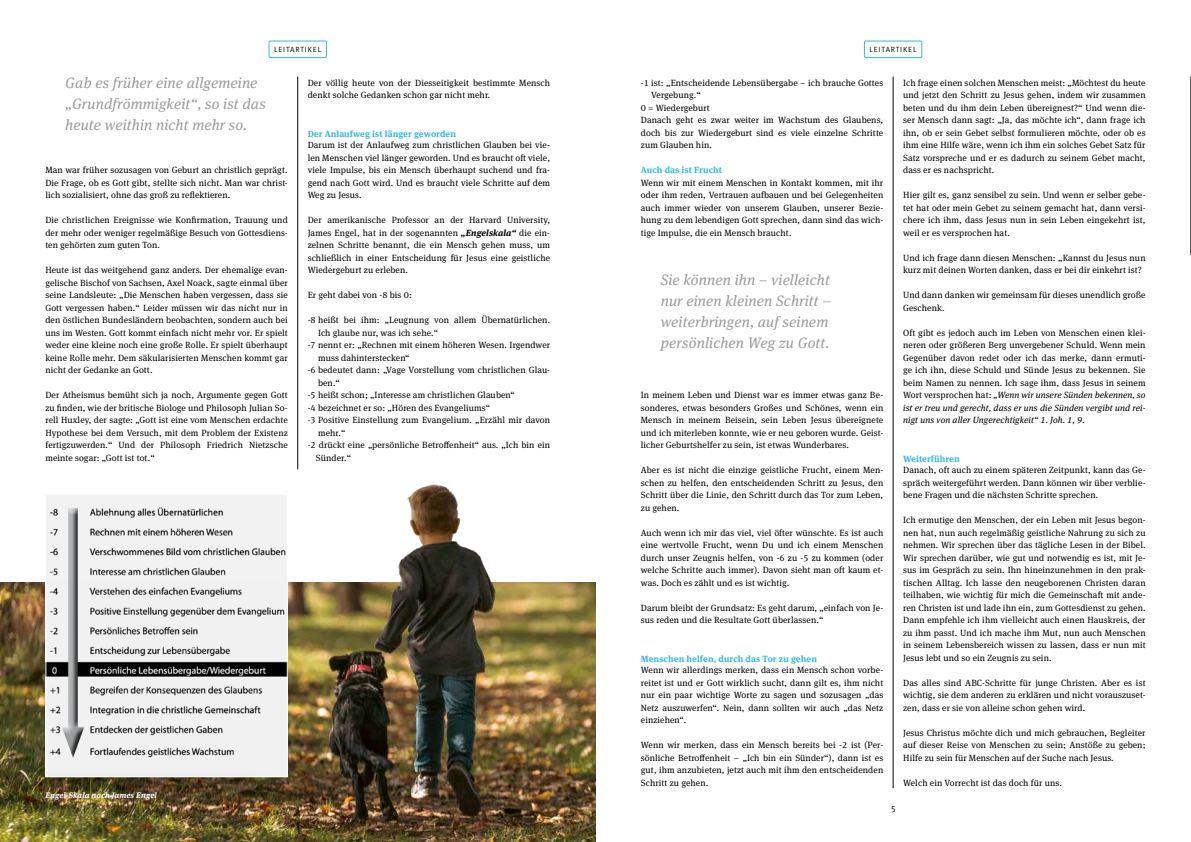
<style>
.page{position:relative;width:1191px;height:842px;background:#fff}
.page>*{position:absolute;margin:0;border:0;box-sizing:border-box;transform-origin:0 0}
.t1{font:italic 15.1px/21px "Meta Serif Pro";letter-spacing:.01em;color:#9d9d9c}
.t2{font:9px/12.5px "Meta Serif Pro";letter-spacing:.01em;color:#000;text-align:justify}
.t3{font:700 9px "Meta Serif Pro";letter-spacing:.01em;color:#34bbda}
.t4{font:9px "Meta OT";color:#000}
.t5{font:italic 700 8px "Meta Serif Pro";letter-spacing:.01em;color:#fff}
.t6{font:7.5px "Meta OT";letter-spacing:.12em;color:#000}
.s1{font-weight:700;font-style:italic}
.s2{font-style:italic}
</style>
<div class="page">
<div style="left:268px;top:41px;width:59px;height:17px;border:1px solid #34bbda"></div>
<hr style="left:297px;top:77px;width:1px;height:392px;background:#000">
<hr style="left:1190px;top:77px;width:1px;height:178px;background:#000">
<div style="left:864px;top:41px;width:58px;height:17px;border:1px solid #34bbda"></div>
<hr style="left:893px;top:77px;width:1px;height:711px;background:#000">
<img style="left:0;top:582px;width:595px;height:260px">
<img style="left:298px;top:421px;width:285px;height:421px">
<img style="left:47px;top:496px;width:239px;height:279px">
<div style="left:45px;top:494px;width:243px;height:283px;border:1px solid #fff"></div>
<p class="t6" style="left:274px;top:45px;width:49px">LEITARTIKEL</p>
<p class="t6" style="left:869px;top:45px;width:49px">LEITARTIKEL</p>
<h1 class="t1" style="left:65px;top:72px;width:202px">Gab es früher eine allgemeine „Grundfrömmigkeit“, so ist das heute weithin nicht mehr so.</h1>
<p class="t2" style="left:45px;top:163px;width:244px">Man war früher sozusagen von Geburt an christlich geprägt.<br>Die Frage, ob es Gott gibt, stellte sich nicht. Man war christ&shy;lich sozialisiert, ohne das groß zu reflektieren.</p>
<p class="t2" style="left:45px;top:213px;width:244px">Die christlichen Ereignisse wie Konfirmation, Trauung und der mehr oder weniger regelmäßige Besuch von Gottesdiens&shy;ten gehörten zum guten Ton.</p>
<p class="t2" style="left:45px;top:263px;width:244px">Heute ist das weitgehend ganz anders. Der ehemalige evan&shy;gelische Bischof von Sachsen, Axel Noack, sagte einmal über seine Landsleute: „Die Menschen haben vergessen, dass sie Gott vergessen haben.“ Leider müssen wir das nicht nur in den östlichen Bundesländern beobachten, sondern auch bei uns im Westen. Gott kommt einfach nicht mehr vor. Er spielt weder eine kleine noch eine große Rolle. Er spielt überhaupt keine Rolle mehr. Dem säkularisierten Menschen kommt gar nicht der Gedanke an Gott.</p>
<p class="t2" style="left:45px;top:388px;width:244px">Der Atheismus bemüht sich ja noch, Argumente gegen Gott zu finden, wie der britische Biologe und Philosoph Julian So&shy;rell Huxley, der sagte: „Gott ist eine vom Menschen erdachte Hypothese bei dem Versuch, mit dem Problem der Existenz fertigzuwerden.“ Und der Philosoph Friedrich Nietzsche meinte sogar: „Gott ist tot.“</p>
<p class="t2" style="left:308px;top:76px;width:244px">Der völlig heute von der Diesseitigkeit bestimmte Mensch denkt solche Gedanken schon gar nicht mehr.</p>
<p class="t3" style="left:308px;top:126px;width:150px">Der Anlaufweg ist länger geworden</p>
<p class="t2" style="left:308px;top:138px;width:244px">Darum ist der Anlaufweg zum christlichen Glauben bei vie&shy;len Menschen viel länger geworden. Und es braucht oft viele, viele Impulse, bis ein Mensch überhaupt suchend und fra&shy;gend nach Gott wird. Und es braucht viele Schritte auf dem Weg zu Jesus.</p>
<p class="t2" style="left:308px;top:213px;width:244px">Der amerikanische Professor an der Harvard University, James Engel, hat in der sogenannten <span class="s1">„Engelskala“</span> die ein&shy;zelnen Schritte benannt, die ein Mensch gehen muss, um schließlich in einer Entscheidung für Jesus eine geistliche Wiedergeburt zu erleben.</p>
<p class="t2" style="left:308px;top:288px;width:106px">Er geht dabei von -8 bis 0:</p>
<p class="t2" style="left:308px;top:313px;width:244px">-8 heißt bei ihm: „Leugnung von allem Übernatürlichen.</p>
<p class="t2" style="left:318px;top:326px;width:122px">Ich glaube nur, was ich sehe.“</p>
<p class="t2" style="left:308px;top:338px;width:244px">-7 nennt er: „Rechnen mit einem höheren Wesen. Irgendwer</p>
<p class="t2" style="left:318px;top:351px;width:93px">muss dahinterstecken“</p>
<p class="t2" style="left:308px;top:363px;width:244px">-6 bedeutet dann: „Vage Vorstellung vom christlichen Glau-</p>
<p class="t2" style="left:318px;top:376px;width:23px">ben.“</p>
<p class="t2" style="left:308px;top:388px;width:209px">-5 heißt schon; „Interesse am christlichen Glauben“</p>
<p class="t2" style="left:308px;top:401px;width:184px">-4 bezeichnet er so: „Hören des Evangeliums“</p>
<p class="t2" style="left:308px;top:413px;width:244px">-3 Positive Einstellung zum Evangelium. „Erzähl mir davon</p>
<p class="t2" style="left:318px;top:426px;width:29px">mehr.“</p>
<p class="t2" style="left:308px;top:438px;width:244px">-2 drückt eine „persönliche Betroffenheit“ aus. „Ich bin ein</p>
<p class="t2" style="left:316px;top:451px;width:37px">Sünder.“</p>
<p class="t5" style="left:45px;top:789px;width:113px">Engel-Skala nach James Engel</p>
<p class="t2" style="left:641px;top:76px;width:244px">-1 ist: „Entscheidende Lebensübergabe – ich brauche Gottes</p>
<p class="t2" style="left:651px;top:88px;width:51px">Vergebung.“</p>
<p class="t2" style="left:641px;top:101px;width:70px">0 = Wiedergeburt</p>
<p class="t2" style="left:641px;top:113px;width:244px">Danach geht es zwar weiter im Wachstum des Glaubens,</p>
<p class="t2" style="left:641px;top:126px;width:244px">doch bis zur Wiedergeburt sind es viele einzelne Schritte</p>
<p class="t2" style="left:641px;top:138px;width:73px">zum Glauben hin.</p>
<p class="t3" style="left:641px;top:162px;width:83px">Auch das ist Frucht</p>
<p class="t2" style="left:641px;top:176px;width:244px">Wenn wir mit einem Menschen in Kontakt kommen, mit ihr oder ihm reden, Vertrauen aufbauen und bei Gelegenheiten auch immer wieder von unserem Glauben, unserer Bezie&shy;hung zu dem lebendigen Gott sprechen, dann sind das wich&shy;tige Impulse, die ein Mensch braucht.</p>
<h1 class="t1" style="left:660px;top:268px;width:172px">Sie können ihn – vielleicht nur einen kleinen Schritt – weiterbringen, auf seinem persönlichen Weg zu Gott.</h1>
<p class="t2" style="left:641px;top:388px;width:244px">In meinem Leben und Dienst war es immer etwas ganz Be&shy;sonderes, etwas besonders Großes und Schönes, wenn ein Mensch in meinem Beisein, sein Leben Jesus übereignete und ich miterleben konnte, wie er neu geboren wurde. Geist&shy;licher Geburtshelfer zu sein, ist etwas Wunderbares.</p>
<p class="t2" style="left:641px;top:463px;width:244px">Aber es ist nicht die einzige geistliche Frucht, einem Men&shy;schen zu helfen, den entscheidenden Schritt zu Jesus, den Schritt über die Linie, den Schritt durch das Tor zum Leben, zu gehen.</p>
<p class="t2" style="left:641px;top:526px;width:244px">Auch wenn ich mir das viel, viel öfter wünschte. Es ist auch eine wertvolle Frucht, wenn Du und ich einem Menschen durch unser Zeugnis helfen, von -6 zu -5 zu kommen (oder welche Schritte auch immer). Davon sieht man oft kaum et&shy;was. Doch es zählt und es ist wichtig.</p>
<p class="t2" style="left:641px;top:601px;width:244px">Darum bleibt der Grundsatz: Es geht darum, „einfach von Je&shy;sus reden und die Resultate Gott überlassen.“</p>
<p class="t3" style="left:641px;top:651px;width:178px">Menschen helfen, durch das Tor zu gehen</p>
<p class="t2" style="left:641px;top:663px;width:244px">Wenn wir allerdings merken, dass ein Mensch schon vorbe&shy;reitet ist und er Gott wirklich sucht, dann gilt es, ihm nicht nur ein paar wichtige Worte zu sagen und sozusagen „das Netz auszuwerfen“. Nein, dann sollten wir auch „das Netz einziehen“.</p>
<p class="t2" style="left:641px;top:738px;width:244px">Wenn wir merken, dass ein Mensch bereits bei -2 ist (Per&shy;sönliche Betroffenheit – „Ich bin ein Sünder“), dann ist es gut, ihm anzubieten, jetzt auch mit ihm den entscheidenden Schritt zu gehen.</p>
<p class="t4" style="left:890px;top:804px;width:7px">5</p>
<p class="t2" style="left:903px;top:76px;width:244px">Ich frage einen solchen Menschen meist: „Möchtest du heute und jetzt den Schritt zu Jesus gehen, indem wir zusammen beten und du ihm dein Leben übereignest?“ Und wenn die&shy;ser Mensch dann sagt: „Ja, das möchte ich“, dann frage ich ihn, ob er sein Gebet selbst formulieren möchte, oder ob es ihm eine Hilfe wäre, wenn ich ihm ein solches Gebet Satz für Satz vorspreche und er es dadurch zu seinem Gebet macht, dass er es nachspricht.</p>
<p class="t2" style="left:903px;top:188px;width:244px">Hier gilt es, ganz sensibel zu sein. Und wenn er selber gebe&shy;tet hat oder mein Gebet zu seinem gemacht hat, dann versi&shy;chere ich ihm, dass Jesus nun in sein Leben eingekehrt ist, weil er es versprochen hat.</p>
<p class="t2" style="left:903px;top:251px;width:244px">Und ich frage dann diesen Menschen: „Kannst du Jesus nun kurz mit deinen Worten danken, dass er bei dir einkehrt ist?</p>
<p class="t2" style="left:903px;top:288px;width:244px">Und dann danken wir gemeinsam für dieses unendlich große<br>Geschenk.</p>
<p class="t2" style="left:903px;top:326px;width:244px">Oft gibt es jedoch auch im Leben von Menschen einen klei&shy;neren oder größeren Berg unvergebener Schuld. Wenn mein Gegenüber davon redet oder ich das merke, dann ermuti&shy;ge ich ihn, diese Schuld und Sünde Jesus zu bekennen. Sie beim Namen zu nennen. Ich sage ihm, dass Jesus in seinem Wort versprochen hat: <span class="s2">„Wenn wir unsere Sünden bekennen, so ist er treu und gerecht, dass er uns die Sünden vergibt und rei&shy;nigt uns von aller Ungerechtigkeit“ 1. Joh. 1, 9.</span></p>
<p class="t3" style="left:903px;top:451px;width:58px">Weiterführen</p>
<p class="t2" style="left:903px;top:463px;width:244px">Danach, oft auch zu einem späteren Zeitpunkt, kann das Ge&shy;spräch weitergeführt werden. Dann können wir über verblie&shy;bene Fragen und die nächsten Schritte sprechen.</p>
<p class="t2" style="left:903px;top:513px;width:244px">Ich ermutige den Menschen, der ein Leben mit Jesus begon&shy;nen hat, nun auch regelmäßig geistliche Nahrung zu sich zu nehmen. Wir sprechen über das tägliche Lesen in der Bibel.<br>Wir sprechen darüber, wie gut und notwendig es ist, mit Je&shy;sus im Gespräch zu sein. Ihn hineinzunehmen in den prak&shy;tischen Alltag. Ich lasse den neugeborenen Christen daran teilhaben, wie wichtig für mich die Gemeinschaft mit ande&shy;ren Christen ist und lade ihn ein, zum Gottesdienst zu gehen.<br>Dann empfehle ich ihm vielleicht auch einen Hauskreis, der zu ihm passt. Und ich mache ihm Mut, nun auch Menschen in seinem Lebensbereich wissen zu lassen, dass er nun mit Jesus lebt und so ein Zeugnis zu sein.</p>
<p class="t2" style="left:903px;top:676px;width:244px">Das alles sind ABC-Schritte für junge Christen. Aber es ist wichtig, sie dem anderen zu erklären und nicht vorauszuset&shy;zen, dass er sie von alleine schon gehen wird.</p>
<p class="t2" style="left:903px;top:726px;width:244px">Jesus Christus möchte dich und mich gebrauchen, Begleiter auf dieser Reise von Menschen zu sein; Anstöße zu geben; Hilfe zu sein für Menschen auf der Suche nach Jesus.</p>
<p class="t2" style="left:903px;top:776px;width:160px">Welch ein Vorrecht ist das doch für uns.</p>
</div>
